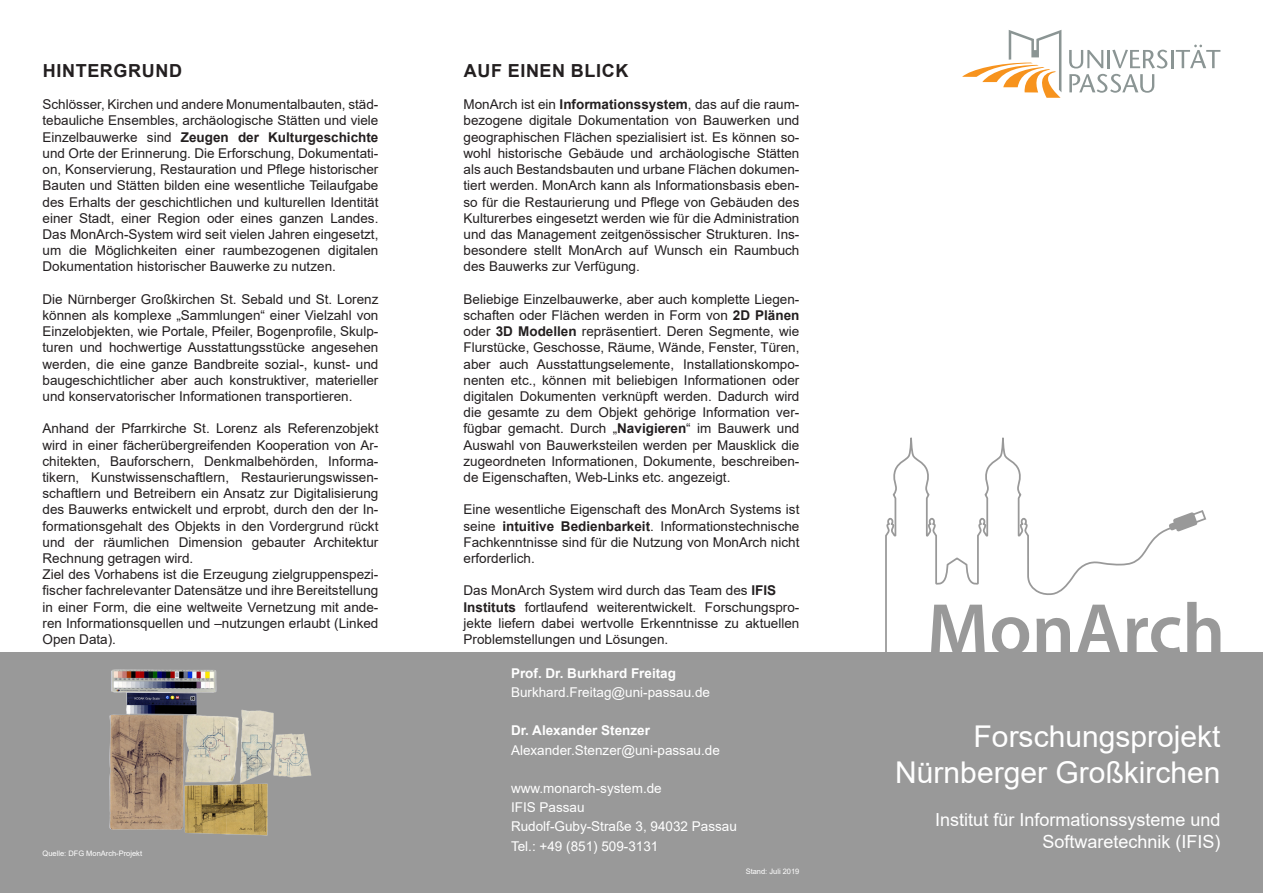
<style>
.page{position:relative;width:1263px;height:893px;background:#fff}
.page>*{position:absolute;margin:0;border:0;box-sizing:border-box;transform-origin:0 0}
.t1{font:30px "Arial";color:#fff}
.t2{font:18px "Arial";color:#fff}
.t3{font:700 18px "Arial";letter-spacing:.035em;color:#231f20}
.t4{font:13.5px/16.2px "Arial";color:#231f20;text-align:justify}
.t5{font:13.5px "Arial";color:#fff}
.t6{font:700 13.5px "Arial";color:#fff}
.t7{font:7.5px "Arial";color:#fff}
.s1{font-weight:700}
</style>
<div class="page">
<svg style="left:1172px;top:617px;width:8px;height:36px"></svg>
<svg style="left:1187px;top:602px;width:33px;height:51px"></svg>
<svg style="left:884px;top:437px;width:288px;height:216px"></svg>
<svg style="left:1169px;top:509px;width:38px;height:22px"></svg>
<div style="left:0;top:653px;width:1263px;height:240px;background:#999"></div>
<img style="left:109px;top:669px;width:203px;height:167px">
<svg style="left:1069px;top:45px;width:151px;height:48px"></svg>
<svg style="left:962px;top:30px;width:99px;height:68px"></svg>
<p class="t3" style="left:43px;top:58px;width:141px">HINTERGRUND</p>
<p class="t4" style="left:43px;top:96px;width:337px">Schlösser, Kirchen und andere Monumentalbauten, städ&shy;tebauliche Ensembles, archäologische Stätten und viele Einzelbauwerke sind <span class="s1">Zeugen der Kulturgeschichte </span>und Orte der Erinnerung. Die Erforschung, Dokumentati&shy;on, Konservierung, Restauration und Pflege historischer Bauten und Stätten bilden eine wesentliche Teilaufgabe des Erhalts der geschichtlichen und kulturellen Identität einer Stadt, einer Region oder eines ganzen Landes.<br>Das MonArch-System wird seit vielen Jahren eingesetzt, um die Möglichkeiten einer raumbezogenen digitalen Dokumentation historischer Bauwerke zu nutzen.</p>
<p class="t4" style="left:43px;top:291px;width:337px">Die Nürnberger Großkirchen St. Sebald und St. Lorenz können als komplexe „Sammlungen“ einer Vielzahl von Einzelobjekten, wie Portale, Pfeiler, Bogenprofile, Skulp&shy;turen und hochwertige Ausstattungsstücke angesehen werden, die eine ganze Bandbreite sozial-, kunst- und baugeschichtlicher aber auch konstruktiver, materieller und konservatorischer Informationen transportieren.</p>
<p class="t4" style="left:43px;top:420px;width:337px">Anhand der Pfarrkirche St. Lorenz als Referenzobjekt wird in einer fächerübergreifenden Kooperation von Ar&shy;chitekten, Bauforschern, Denkmalbehörden, Informa&shy;tikern, Kunstwissenschaftlern, Restaurierungswissen&shy;schaftlern und Betreibern ein Ansatz zur Digitalisierung des Bauwerks entwickelt und erprobt, durch den der In&shy;formationsgehalt des Objekts in den Vordergrund rückt und der räumlichen Dimension gebauter Architektur Rechnung getragen wird.</p>
<p class="t4" style="left:43px;top:566px;width:337px">Ziel des Vorhabens ist die Erzeugung zielgruppenspezi&shy;fischer fachrelevanter Datensätze und ihre Bereitstellung in einer Form, die eine weltweite Vernetzung mit ande&shy;ren Informationsquellen und –nutzungen erlaubt (Linked Open Data).</p>
<p class="t7" style="left:43px;top:848px;width:101px">Quelle: DFG MonArch-Projekt</p>
<p class="t3" style="left:464px;top:58px;width:166px">AUF EINEN BLICK</p>
<p class="t4" style="left:463px;top:96px;width:337px">MonArch ist ein <span class="s1">Informationssystem</span>, das auf die raum&shy;bezogene digitale Dokumentation von Bauwerken und geographischen Flächen spezialisiert ist. Es können so&shy;wohl historische Gebäude und archäologische Stätten als auch Bestandsbauten und urbane Flächen dokumen&shy;tiert werden. MonArch kann als Informationsbasis eben&shy;so für die Restaurierung und Pflege von Gebäuden des Kulturerbes eingesetzt werden wie für die Administration und das Management zeitgenössischer Strukturen. Ins&shy;besondere stellt MonArch auf Wunsch ein Raumbuch des Bauwerks zur Verfügung.</p>
<p class="t4" style="left:463px;top:291px;width:337px">Beliebige Einzelbauwerke, aber auch komplette Liegen&shy;schaften oder Flächen werden in Form von <span class="s1">2D Plänen </span>oder <span class="s1">3D Modellen</span> repräsentiert. Deren Segmente, wie Flurstücke, Geschosse, Räume, Wände, Fenster, Türen, aber auch Ausstattungselemente, Installationskompo&shy;nenten etc., können mit beliebigen Informationen oder digitalen Dokumenten verknüpft werden. Dadurch wird die gesamte zu dem Objekt gehörige Information ver&shy;fügbar gemacht. Durch „<span class="s1">Navigieren</span>“ im Bauwerk und Auswahl von Bauwerksteilen werden per Mausklick die zugeordneten Informationen, Dokumente, beschreiben&shy;de Eigenschaften, Web-Links etc. angezeigt.</p>
<p class="t4" style="left:463px;top:501px;width:337px">Eine wesentliche Eigenschaft des MonArch Systems ist seine <span class="s1">intuitive Bedienbarkeit</span>. Informationstechnische Fachkenntnisse sind für die Nutzung von MonArch nicht erforderlich.</p>
<p class="t4" style="left:463px;top:582px;width:314px">Das MonArch System wird durch das Team des <span class="s1">IFIS</span></p>
<p class="t4" style="left:463px;top:599px;width:337px"><span class="s1">Instituts</span> fortlaufend weiterentwickelt. Forschungspro&shy;jekte liefern dabei wertvolle Erkenntnisse zu aktuellen Problemstellungen und Lösungen.</p>
<p class="t6" style="left:511px;top:664px;width:167px">Prof. Dr. Burkhard Freitag</p>
<p class="t5" style="left:511px;top:683px;width:201px">Burkhard.Freitag@uni-passau.de</p>
<p class="t6" style="left:511px;top:721px;width:141px">Dr. Alexander Stenzer</p>
<p class="t5" style="left:511px;top:741px;width:210px">Alexander.Stenzer@uni-passau.de</p>
<p class="t5" style="left:511px;top:779px;width:152px">www.monarch-system.de</p>
<p class="t5" style="left:511px;top:798px;width:75px">IFIS Passau</p>
<p class="t5" style="left:511px;top:817px;width:227px">Rudolf-Guby-Straße 3, 94032 Passau</p>
<p class="t5" style="left:511px;top:837px;width:149px">Tel.: +49 (851) 509-3131</p>
<p class="t7" style="left:746px;top:866px;width:55px">Stand: Juli 2019</p>
<p class="t1" style="left:974px;top:716px;width:248px">Forschungsprojekt</p>
<p class="t1" style="left:895px;top:752px;width:327px">Nürnberger Großkirchen</p>
<p class="t2" style="left:935px;top:807px;width:287px">Institut für Informationssysteme und</p>
<p class="t2" style="left:1042px;top:829px;width:180px">Softwaretechnik (IFIS)</p>
</div>
